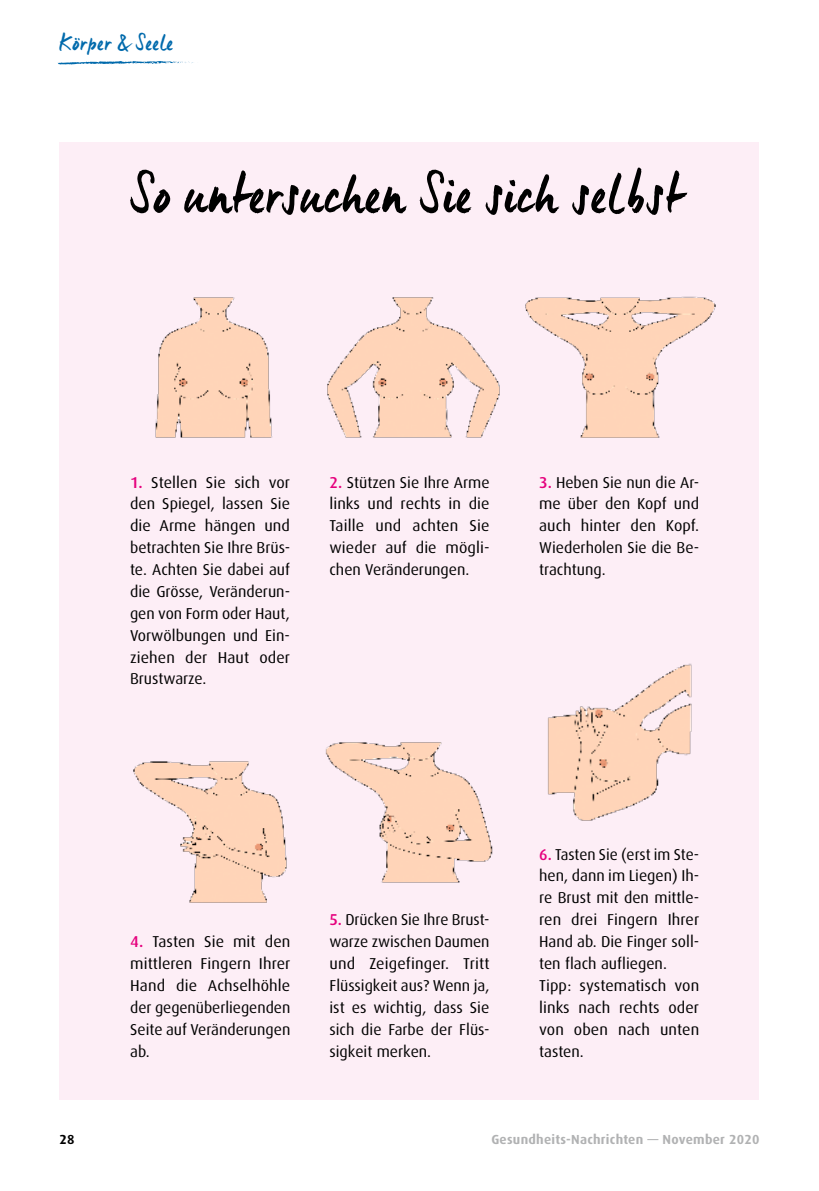
<style>
.page{position:relative;width:819px;height:1191px;background:#fff}
.page>*{position:absolute;margin:0;border:0;box-sizing:border-box;transform-origin:0 0}
.t1{font:56px "Manus";letter-spacing:.03em;color:#000}
.t2{font:22.75px "Manus";letter-spacing:.05em;color:#006aac}
.t3{font:15.75px/21.9px "Dax";color:#000;text-align:justify}
.t4{font:700 13.12px "Dax";letter-spacing:.02em;color:#b1b2b3}
.t5{font:700 13.12px "Dax";color:#000}
.s1{font-weight:500;color:#e5007d}
</style>
<div class="page">
<div style="left:60px;top:142px;width:699px;height:958px;background:#fdeef6"></div>
<img style="left:155px;top:297px;width:118px;height:141px">
<img style="left:327px;top:297px;width:173px;height:141px">
<img style="left:525px;top:296px;width:191px;height:142px">
<img style="left:133px;top:761px;width:154px;height:142px">
<img style="left:325px;top:742px;width:168px;height:141px">
<img style="left:547px;top:663px;width:145px;height:158px">
<svg style="left:57px;top:61px;width:136px;height:4px"></svg>
<h2 class="t2" style="left:60px;top:28px;width:115px">Körper &amp; Seele</h2>
<h1 class="t1" style="left:130px;top:160px;width:552px">So untersuchen Sie sich selbst</h1>
<p class="t3" style="left:130px;top:471px;width:162px"><span class="s1">1.</span> Stellen Sie sich vor den Spiegel, lassen Sie die Arme hängen und betrachten Sie Ihre Brüs&shy;te. Achten Sie dabei auf die Grösse, Veränderun&shy;gen von Form oder Haut, Vorwölbungen und Ein&shy;ziehen der Haut oder Brustwarze.</p>
<p class="t3" style="left:329px;top:471px;width:162px"><span class="s1">2.</span> Stützen Sie Ihre Arme links und rechts in die Taille und achten Sie wieder auf die mögli&shy;chen Veränderungen.</p>
<p class="t3" style="left:539px;top:471px;width:161px"><span class="s1">3.</span> Heben Sie nun die Ar&shy;me über den Kopf und auch hinter den Kopf.<br>Wiederholen Sie die Be&shy;trachtung.</p>
<p class="t3" style="left:130px;top:930px;width:162px"><span class="s1">4.</span> Tasten Sie mit den mittleren Fingern Ihrer Hand die Achselhöhle der gegenüberliegenden Seite auf Veränderungen ab.</p>
<p class="t3" style="left:329px;top:909px;width:162px"><span class="s1">5.</span> Drücken Sie Ihre Brust&shy;warze zwischen Daumen und Zeigefinger. Tritt Flüssigkeit aus? Wenn ja, ist es wichtig, dass Sie sich die Farbe der Flüs&shy;sigkeit merken.</p>
<p class="t3" style="left:539px;top:843px;width:162px;text-align:left"><span class="s1">6.</span> Tasten Sie (erst im Ste&shy;hen, dann im Liegen) Ih&shy;re Brust mit den mittle&shy;ren drei Fingern Ihrer<br>Hand ab. Die Finger soll&shy;ten flach aufliegen.<br>Tipp: systematisch von links nach rechts oder von oben nach unten tasten.</p>
<p class="t5" style="left:60px;top:1132px;width:16px">28</p>
<p class="t4" style="left:491px;top:1132px;width:269px">Gesundheits-Nachrichten — November 2020</p>
</div>
